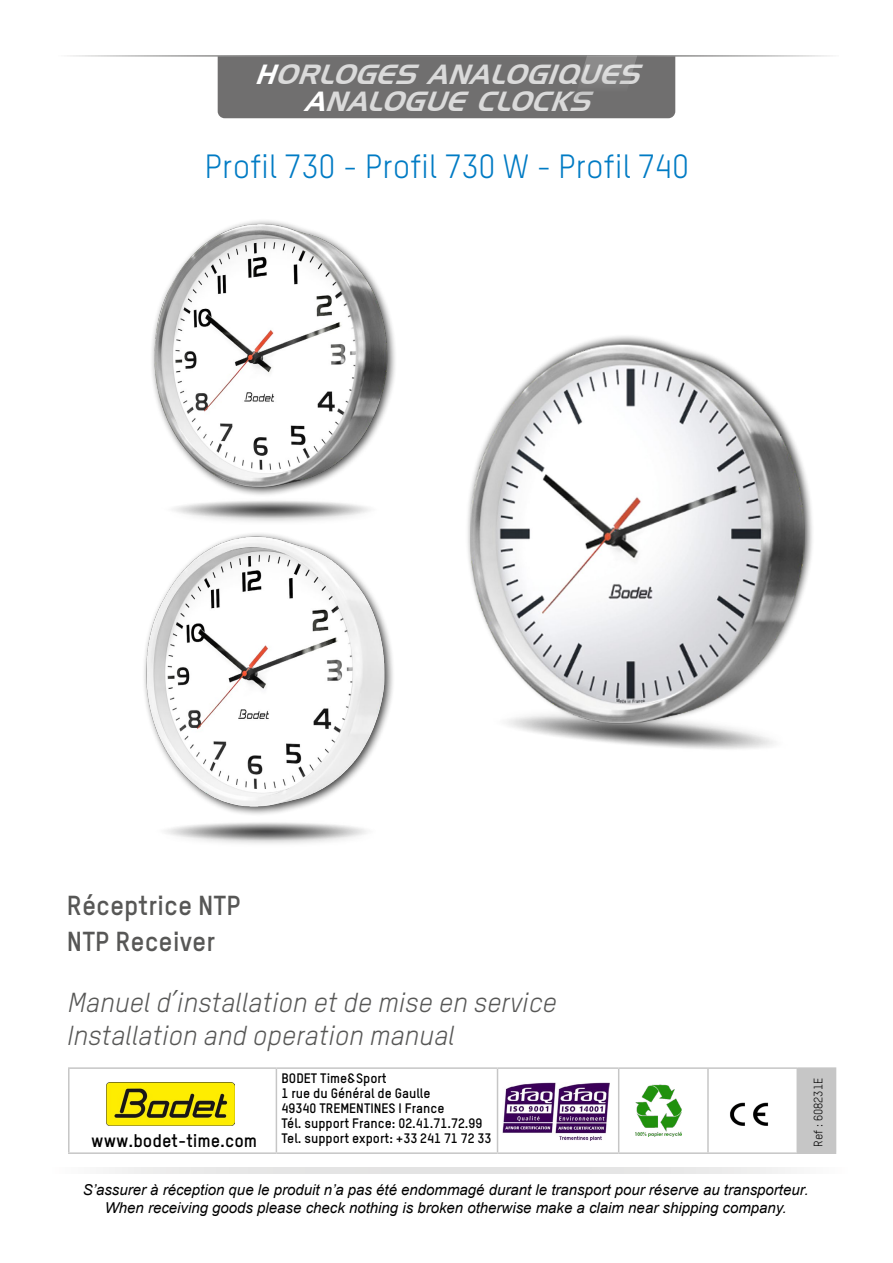
<style>
.page{position:relative;width:893px;height:1263px;background:#fff}
.page>*{position:absolute;margin:0;border:0;box-sizing:border-box;transform-origin:0 0}
.t1{font:33px "TSTARPRO";color:#007bc4}
.t2{font:italic 27px/32.4px "TSTARPRO";color:#575756}
.t3{font:italic 27px/27px "Handel Gothic BT";color:#dadada;text-align:center}
.t4{font:700 27px/36px "TSTARPRO";color:#575756}
.t5{font:700 18px "TSTARPRO";color:#000}
.t6{font:italic 15px/18px "Arial";color:#000;text-align:center}
.t7{font:700 13.5px/15px "TSTARPRO";color:#000}
.t8{font:12px "TSTARPRO";color:#000}
.s1{color:#fff}
</style>
<div class="page">
<div style="left:218px;top:56px;width:457px;height:62px;background:#706f6f"></div>
<div style="left:797px;top:1068px;width:38px;height:85px;background:#c6c6c6"></div>
<hr style="left:68px;top:1067px;width:208px;height:2px;background:#c6c6c6">
<hr style="left:68px;top:1069px;width:2px;height:83px;background:#c6c6c6">
<hr style="left:276px;top:1067px;width:221px;height:2px;background:#c6c6c6">
<hr style="left:276px;top:1069px;width:1px;height:83px;background:#c6c6c6">
<hr style="left:497px;top:1067px;width:122px;height:2px;background:#c6c6c6">
<hr style="left:497px;top:1069px;width:1px;height:83px;background:#c6c6c6">
<hr style="left:619px;top:1067px;width:89px;height:2px;background:#c6c6c6">
<hr style="left:618px;top:1069px;width:1px;height:83px;background:#c6c6c6">
<hr style="left:708px;top:1067px;width:89px;height:2px;background:#c6c6c6">
<hr style="left:707px;top:1069px;width:2px;height:83px;background:#c6c6c6">
<hr style="left:797px;top:1067px;width:39px;height:2px;background:#c6c6c6">
<hr style="left:796px;top:1069px;width:2px;height:83px;background:#c6c6c6">
<hr style="left:835px;top:1069px;width:1px;height:83px;background:#c6c6c6">
<hr style="left:68px;top:1152px;width:208px;height:2px;background:#c6c6c6">
<hr style="left:276px;top:1152px;width:221px;height:2px;background:#c6c6c6">
<hr style="left:497px;top:1152px;width:122px;height:2px;background:#c6c6c6">
<hr style="left:619px;top:1152px;width:89px;height:2px;background:#c6c6c6">
<hr style="left:708px;top:1152px;width:89px;height:2px;background:#c6c6c6">
<hr style="left:797px;top:1152px;width:39px;height:2px;background:#c6c6c6">
<img style="left:106px;top:1082px;width:128px;height:43px">
<img style="left:502px;top:1082px;width:108px;height:59px">
<img style="left:730px;top:1102px;width:39px;height:24px">
<img style="left:635px;top:1084px;width:47px;height:53px">
<svg style="left:109px;top:1168px;width:682px;height:5px;background:#e7e7e7"></svg>
<img style="left:467px;top:337px;width:345px;height:412px">
<img style="left:152px;top:220px;width:243px;height:302px">
<img style="left:144px;top:533px;width:249px;height:311px">
<h2 class="t3" style="left:255px;top:61px;width:397px"><span class="s1">H</span>ORLOGES ANALOGIQUES<br><span class="s1">A</span>NALOGUECLOCKS</h2>
<h1 class="t1" style="left:205px;top:146px;width:486px">Profil 730 - Profil 730 W - Profil 740</h1>
<h2 class="t4" style="left:67px;top:887px;width:175px">Réceptrice NTP<br>NTP Receiver</h2>
<h2 class="t2" style="left:67px;top:986px;width:491px">Manuel d’installation et de mise en service<br>Installation and operation manual</h2>
<p class="t7" style="left:281px;top:1070px;width:202px">BODET Time&amp;Sport<br>1 rue du Général de Gaulle<br>49340 TREMENTINES I France<br>Tél. support France: 02.41.71.72.99</p>
<p class="t5" style="left:91px;top:1129px;width:167px">www.bodet-time.com</p>
<p class="t7" style="left:281px;top:1130px;width:211px">Tel. support export: +33 241 71 72 33</p>
<p class="t8" style="left:811px;top:1146px;width:70px;rotate:-90deg">Ref : 608231E</p>
<p class="t6" style="left:83px;top:1180px;width:727px">S’assurer à réception que le produit n’a pas été endommagé durant le transport pour réserve au transporteur.<br>When receiving goods please check nothing is broken otherwise make a claim near shipping company.</p>
</div>
